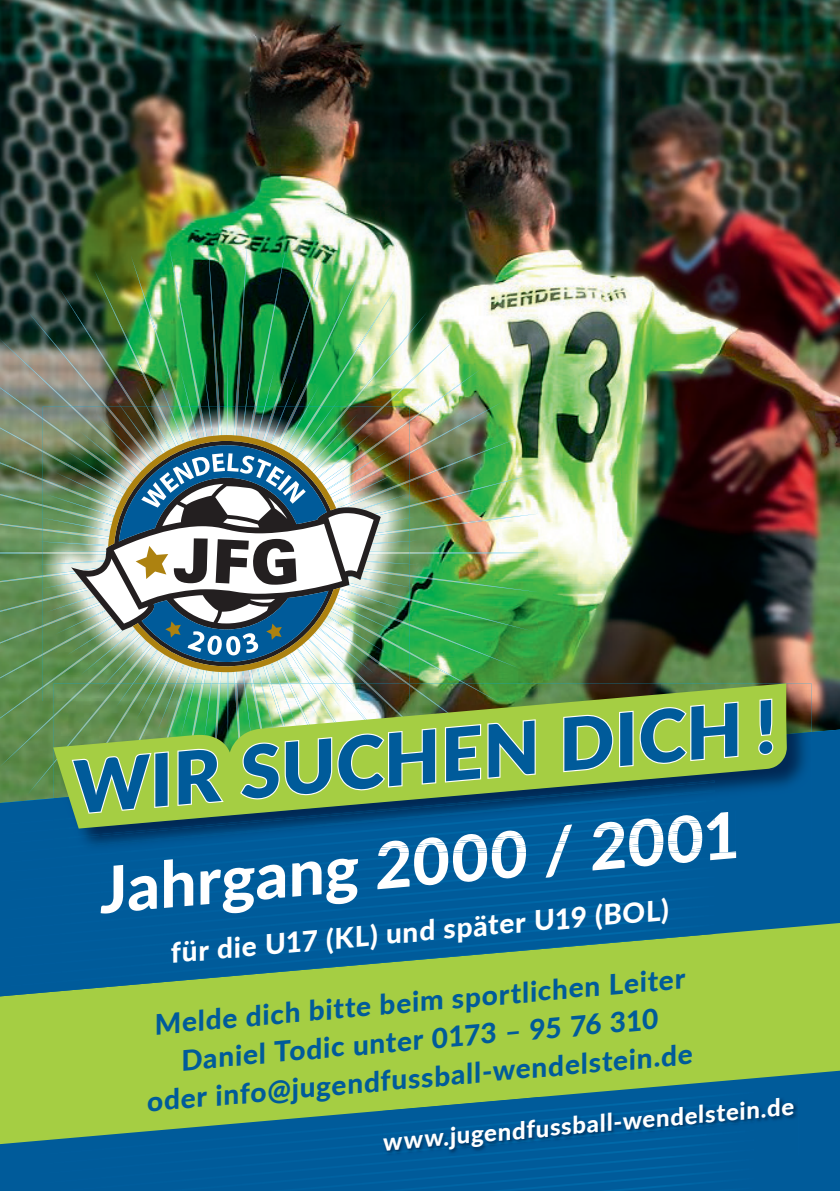
<style>
.page{position:relative;width:840px;height:1191px;background:#fff}
.page>*{position:absolute;margin:0;border:0;box-sizing:border-box;transform-origin:0 0}
.t1{font:800 64px "Lato";color:#fff}
.t2{font:800 28px/38px "Lato";color:#005b9a;text-align:center}
.t3{font:800 28px "Lato";color:#fff}
.t4{font:800 24px "Lato";color:#fff}
</style>
<div class="page">
<img style="left:0;top:0;width:839px;height:729px">
<img style="left:0;top:240px;width:541px;height:489px">
<img style="left:37px;top:362px;width:381px;height:249px">
<img style="left:43px;top:406px;width:366px;height:277px">
<img style="left:71px;top:441px;width:309px;height:225px">
<img style="left:86px;top:435px;width:287px;height:237px">
<div style="left:0;top:818px;width:839px;height:373px;background:#a5ce43"></div>
<svg style="left:0;top:1070px;width:839px;height:121px"></svg>
<div style="left:24px;top:1157px;width:729px;height:34px;background:#005b9a"></div>
<svg style="left:24px;top:1091px;width:729px;height:66px"></svg>
<svg style="left:0;top:729px;width:839px;height:205px;background:#196886"></svg>
<svg style="left:0;top:988px;width:96px;height:8px"></svg>
<svg style="left:0;top:978px;width:210px;height:10px"></svg>
<svg style="left:0;top:968px;width:325px;height:10px"></svg>
<svg style="left:0;top:959px;width:428px;height:9px;background:#136990"></svg>
<svg style="left:0;top:949px;width:542px;height:10px;background:#106792"></svg>
<svg style="left:0;top:940px;width:645px;height:9px;background:#0c6494"></svg>
<svg style="left:0;top:930px;width:714px;height:10px;background:#045f99"></svg>
<div style="left:0;top:819px;width:714px;height:111px;background:#005b9a"></div>
<img style="left:382px;top:1097px;width:416px;height:58px">
<img style="left:453px;top:1154px;width:300px;height:1px">
<img style="left:382px;top:1144px;width:371px;height:10px">
<img style="left:382px;top:1135px;width:371px;height:9px">
<img style="left:382px;top:1101px;width:371px;height:34px">
<img style="left:382px;top:1097px;width:327px;height:28px">
<img style="left:54px;top:732px;width:757px;height:120px">
<img style="left:54px;top:840px;width:196px;height:9px">
<img style="left:54px;top:830px;width:196px;height:10px">
<img style="left:250px;top:828px;width:485px;height:24px">
<img style="left:327px;top:828px;width:387px;height:24px">
<img style="left:53px;top:683px;width:733px;height:145px">
<img style="left:70px;top:697px;width:704px;height:118px">
<svg style="left:73px;top:700px;width:698px;height:112px;background:#659c6d"></svg>
<h1 class="t1" style="left:94px;top:843px;width:643px;rotate:-5deg">Jahrgang 2000 / 2001</h1>
<p class="t3" style="left:168px;top:932px;width:501px;rotate:-5deg">für die U17 (KL) und später U19 (BOL)</p>
<p class="t2" style="left:138px;top:1005px;width:549px;rotate:-5deg">Melde dich bitte beim sportlichen Leiter<br>Daniel Todic unter 0173 – 95 76 310<br>oder info@jugendfussball-wendelstein.de</p>
<p class="t4" style="left:380px;top:1124px;width:414px;rotate:-5deg">www.jugendfussball-wendelstein.de</p>
</div>
